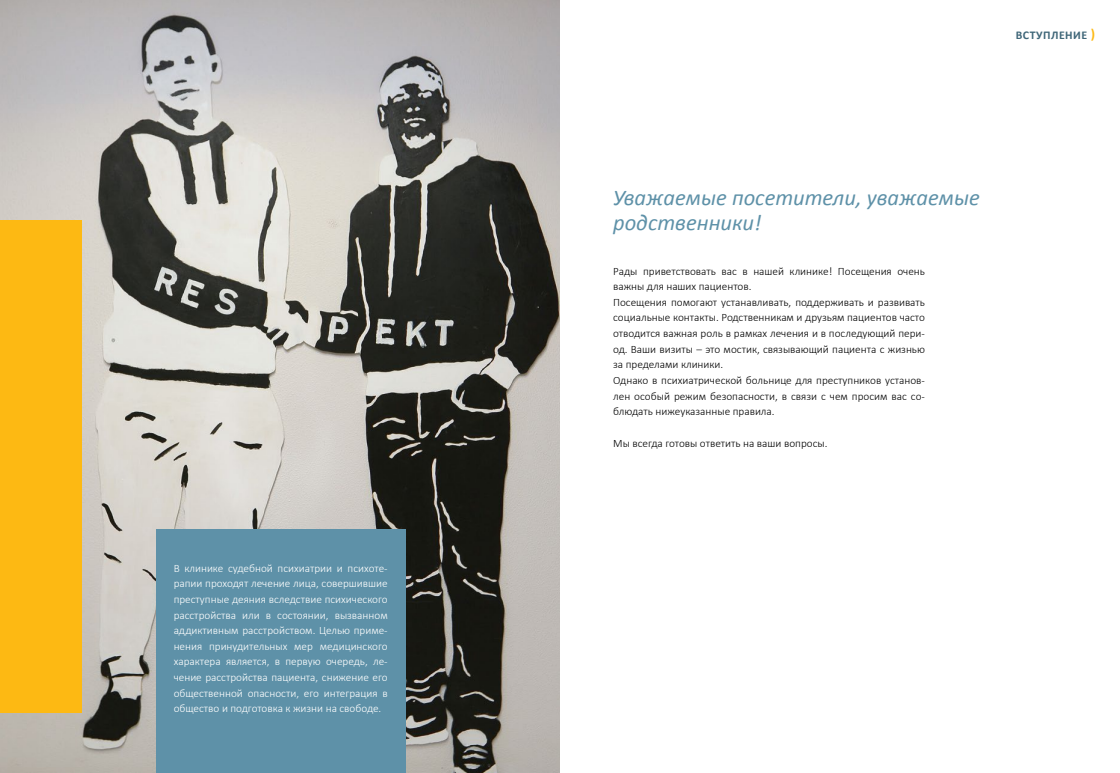
<style>
.page{position:relative;width:1120px;height:773px;background:#fff}
.page>*{position:absolute;margin:0;border:0;box-sizing:border-box;transform-origin:0 0}
.t1{font:italic 22.5px/25px "Calibri";color:#5e91a8}
.t2{font:700 11.88px "Calibri";letter-spacing:.04em;color:#406779}
.t3{font:300 11.25px/15.6px "Calibri";color:#000}
.t4{font:300 11.25px/15.6px "Calibri";color:#fff;text-align:justify}
.s1{font-size:13.75px;color:#fdb913}
</style>
<div class="page">
<img style="left:0;top:0;width:559px;height:772px">
<div style="left:0;top:220px;width:81px;height:492px;background:#fdb913"></div>
<div style="left:156px;top:529px;width:249px;height:243px;background:#5e91a8"></div>
<p class="t4" style="left:174px;top:559px;width:216px">В клинике судебной психиатрии и психоте&shy;рапии проходят лечение лица, совершившие преступные деяния вследствие психического расстройства или в состоянии, вызванном аддиктивным расстройством. Целью приме&shy;нения принудительных мер медицинского характера является, в первую очередь, ле&shy;чение расстройства пациента, снижение его общественной опасности, его интеграция в общество и подготовка к жизни на свободе.</p>
<p class="t2" style="left:1016px;top:28px;width:81px">ВСТУПЛЕНИЕ <span class="s1">)</span></p>
<h1 class="t1" style="left:613px;top:184px;width:368px">Уважаемые посетители, уважаемые родственники!</h1>
<p class="t3" style="left:613px;top:262px;width:313px">Рады приветствовать вас в нашей клинике! Посещения очень важны для наших пациентов.<br>Посещения помогают устанавливать, поддерживать и развивать социальные контакты. Родственникам и друзьям пациентов часто отводится важная роль в рамках лечения и в последующий пери&shy;од. Ваши визиты – это мостик, связывающий пациента с жизнью за пределами клиники.<br>Однако в психиатрической больнице для преступников установ&shy;лен особый режим безопасности, в связи с чем просим вас со&shy;блюдать нижеуказанные правила.</p>
<p class="t3" style="left:613px;top:434px;width:216px">Мы всегда готовы ответить на ваши вопросы.</p>
</div>
